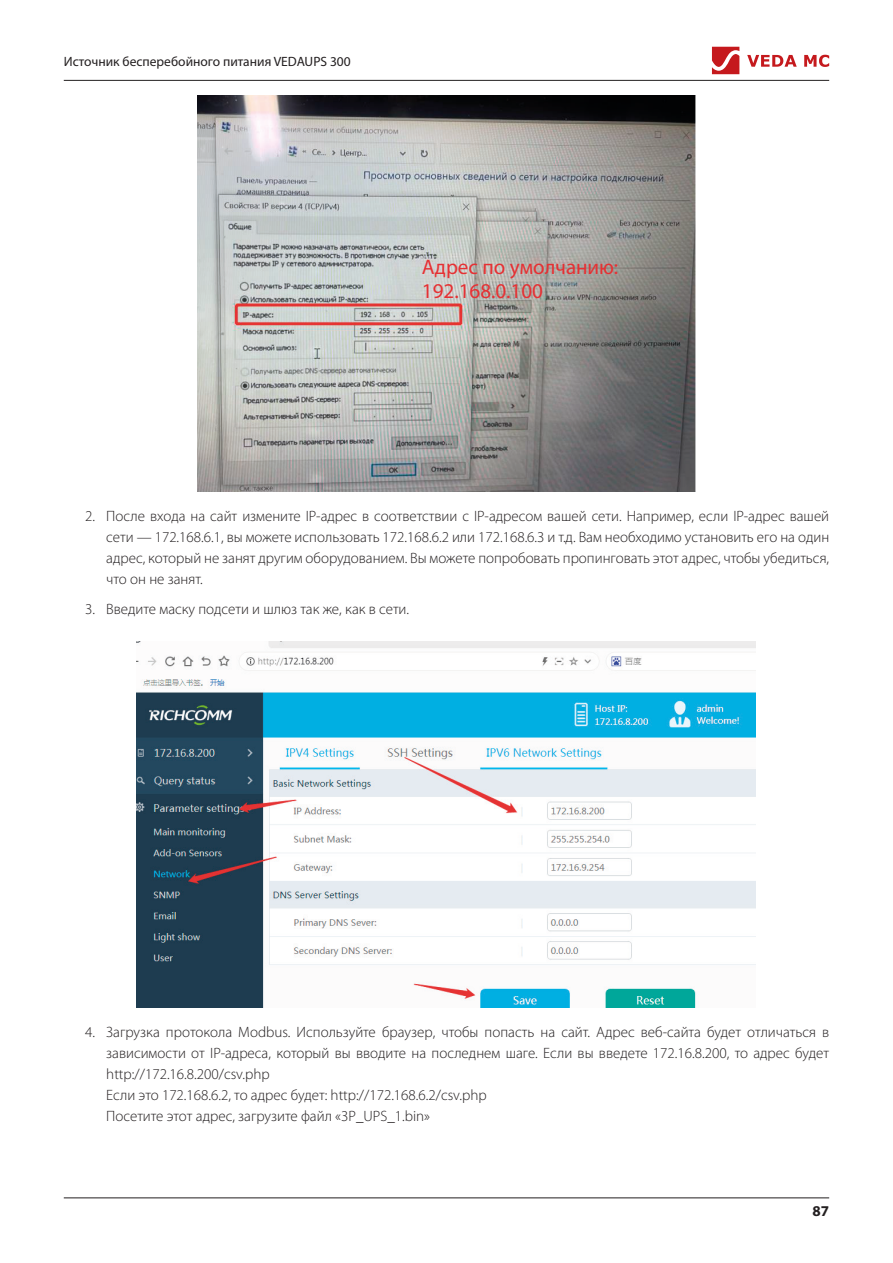
<style>
.page{position:relative;width:893px;height:1263px;background:#fff}
.page>*{position:absolute;margin:0;border:0;box-sizing:border-box;transform-origin:0 0}
.t1{font:21px/24px "Myriad Pro";color:#e63033}
.Список{font:300 15px/21px "Myriad Pro";color:#231f20;text-align:justify}
.Основной_текст{font:300 15px "Myriad Pro";color:#231f20}
.t2{font:700 15px "Myriad Pro";color:#231f20}
.t3{font:13.5px "Myriad Pro";color:#231f20}
</style>
<div class="page">
<hr style="left:64px;top:80px;width:765px;height:1px;background:#231f20">
<hr style="left:64px;top:1197px;width:765px;height:1px;background:#231f20">
<svg style="left:747px;top:55px;width:50px;height:12px"></svg>
<svg style="left:804px;top:55px;width:25px;height:12px"></svg>
<svg style="left:712px;top:47px;width:27px;height:27px"></svg>
<img style="left:198px;top:96px;width:497px;height:396px">
<img style="left:136px;top:641px;width:620px;height:366px">
<p class="t3" style="left:64px;top:53px;width:289px">Источник бесперебойного питания VEDAUPS 300</p>
<p class="t1" style="left:445px;top:246px;width:198px">Адрес по умолчанию:<br>192.168.0.100</p>
<p class="t1" style="left:422px;top:255px;width:198px">Адрес по умолчанию:<br>192.168.0.100</p>
<p class="Список" style="left:106px;top:506px;width:724px;text-indent:-21px">2. После входа на сайт измените IP-адрес в соответствии с IP-адресом вашей сети. Например, если IP-адрес вашей сети — 172.168.6.1, вы можете использовать 172.168.6.2 или 172.168.6.3 и т.д. Вам необходимо установить его на один адрес, который не занят другим оборудованием. Вы можете попробовать пропинговать этот адрес, чтобы убедиться, что он не занят.</p>
<p class="Список" style="left:85px;top:599px;width:326px">3. Введите маску подсети и шлюз так же, как в сети.</p>
<p class="Список" style="left:106px;top:1022px;width:724px;text-indent:-21px">4. Загрузка протокола Modbus. Используйте браузер, чтобы попасть на сайт. Адрес веб-сайта будет отличаться в зависимости от IP-адреса, который вы вводите на последнем шаге. Если вы введете 172.16.8.200, то адрес будет http://172.16.8.200/csv.php</p>
<p class="Основной_текст" style="left:106px;top:1087px;width:382px">Если это 172.168.6.2, то адрес будет: http://172.168.6.2/csv.php</p>
<p class="Основной_текст" style="left:106px;top:1108px;width:325px">Посетите этот адрес, загрузите файл «3P_UPS_1.bin»</p>
<p class="t2" style="left:812px;top:1201px;width:18px">87</p>
</div>
